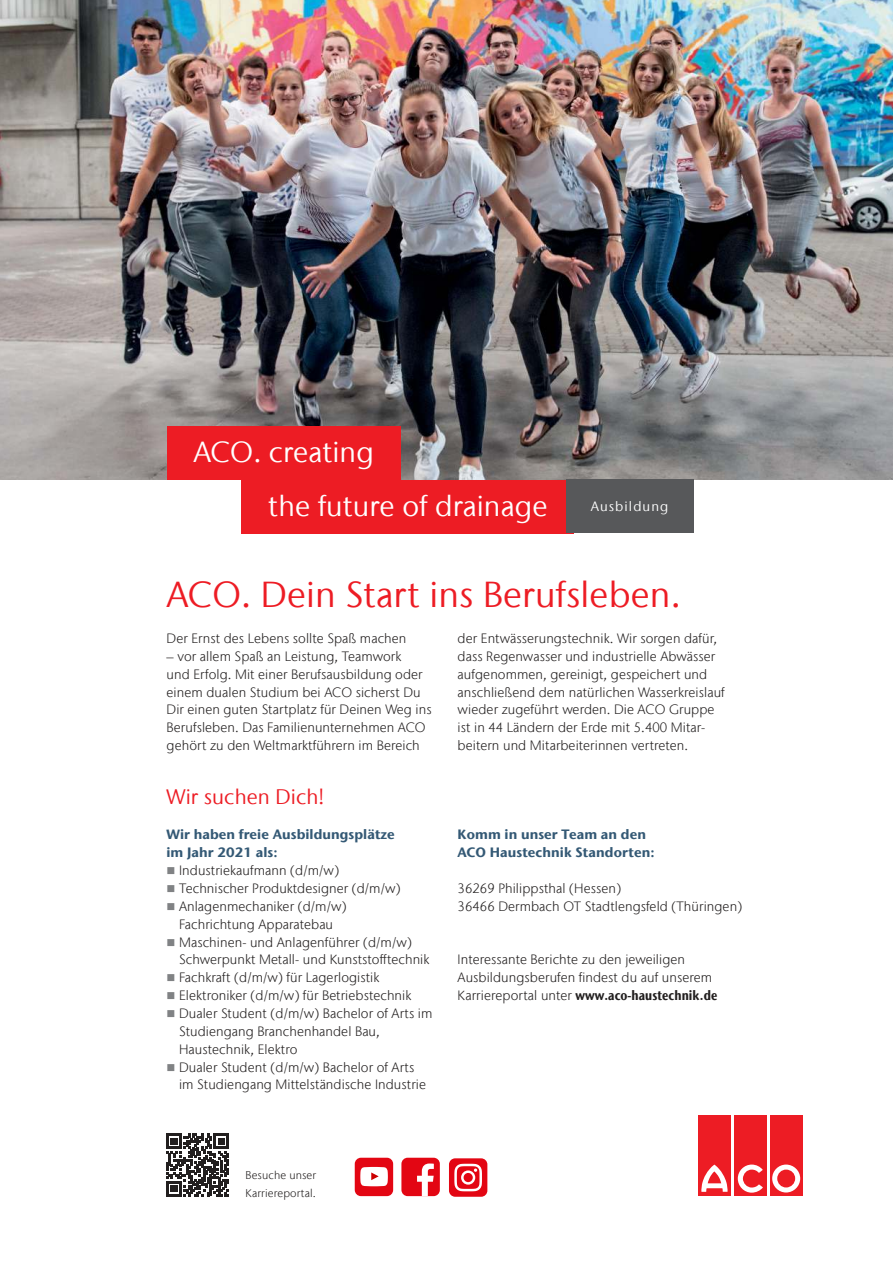
<style>
.page{position:relative;width:893px;height:1263px;background:#fff}
.page>*{position:absolute;margin:0;border:0;box-sizing:border-box;transform-origin:0 0}
.t1{font:36px "Stone Sans IIITC Com";letter-spacing:.005em;color:#ed1c24}
.t2{font:28.95px "Stone Sans IIITC Com";letter-spacing:.005em;color:#fff}
.t3{font:21px "Stone Sans IIITC Com";letter-spacing:.005em;color:#ed1c24}
.t4{font:300 13.5px/17.9px "Stone Sans IIITC Com";letter-spacing:.005em;color:#221f1f}
.t5{font:700 13.5px/17.9px "Stone Sans IIITC Com";letter-spacing:.005em;color:#345975}
.t6{font:13.5px "Stone Sans IIITC Com";letter-spacing:.08em;color:#fff}
.t7{font:300 11.25px/17.9px "Stone Sans IIITC Com";letter-spacing:.01em;color:#221f1f}
.s1{color:#808284}
.s2{font-weight:700;font-stretch:condensed}
</style>
<div class="page">
<img style="left:0;top:0;width:893px;height:480px">
<div style="left:241px;top:480px;width:333px;height:53px;background:#ed1c24"></div>
<div style="left:167px;top:426px;width:233px;height:54px;background:#ed1c24"></div>
<div style="left:566px;top:480px;width:127px;height:53px;background:#57585a"></div>
<div style="left:698px;top:1115px;width:33px;height:81px;background:#ed1c24"></div>
<div style="left:734px;top:1115px;width:33px;height:81px;background:#ed1c24"></div>
<div style="left:770px;top:1115px;width:33px;height:81px;background:#ed1c24"></div>
<svg style="left:701px;top:1165px;width:27px;height:27px"></svg>
<svg style="left:738px;top:1164px;width:25px;height:29px"></svg>
<svg style="left:772px;top:1164px;width:28px;height:28px"></svg>
<div style="left:355px;top:1158px;width:38px;height:38px;background:#e30613;border-radius:6px"></div>
<svg style="left:360px;top:1167px;width:28px;height:19px"></svg>
<div style="left:401px;top:1158px;width:39px;height:38px;background:#e30613;border-radius:6px"></div>
<svg style="left:417px;top:1163px;width:17px;height:33px"></svg>
<div style="left:449px;top:1158px;width:38px;height:39px;background:#e30613;border-radius:6px"></div>
<svg style="left:454px;top:1164px;width:28px;height:27px"></svg>
<svg style="left:167px;top:1134px;width:62px;height:62px"></svg>
<h2 class="t2" style="left:193px;top:441px;width:182px">ACO. creating</h2>
<h2 class="t2" style="left:268px;top:495px;width:281px">the future of drainage</h2>
<p class="t6" style="left:591px;top:501px;width:79px">Ausbildung</p>
<h1 class="t1" style="left:167px;top:581px;width:516px">ACO. Dein Start ins Berufsleben.</h1>
<p class="t4" style="left:167px;top:631px;width:241px">Der Ernst des Lebens sollte Spaß machen</p>
<p class="t4" style="left:167px;top:649px;width:266px">– vor allem Spaß an Leistung, Teamwork<br>und Erfolg. Mit einer Berufsausbildung oder einem dualen Studium bei ACO sicherst Du Dir einen guten Startplatz für Deinen Weg ins Berufsleben. Das Familienunternehmen ACO gehört zu den Weltmarktführern im Bereich</p>
<h3 class="t3" style="left:167px;top:788px;width:159px">Wir suchen Dich!</h3>
<p class="t5" style="left:166px;top:827px;width:230px">Wir haben freie Ausbildungsplätze im Jahr 2021 als:</p>
<p class="t4" style="left:166px;top:863px;width:174px"><span class="s1">■</span> Industriekaufmann (d/m/w)</p>
<p class="t4" style="left:166px;top:881px;width:236px"><span class="s1">■</span> Technischer Produktdesigner (d/m/w)</p>
<p class="t4" style="left:166px;top:899px;width:182px;text-align:center"><span class="s1">■</span> Anlagenmechaniker (d/m/w)<br>Fachrichtung Apparatebau</p>
<p class="t4" style="left:179px;top:934px;width:252px;text-indent:-13px"><span class="s1">■</span> Maschinen- und Anlagenführer (d/m/w)<br>Schwerpunkt Metall- und Kunststofftechnik</p>
<p class="t4" style="left:166px;top:970px;width:215px"><span class="s1">■</span> Fachkraft (d/m/w) für Lagerlogistik</p>
<p class="t4" style="left:166px;top:988px;width:246px"><span class="s1">■</span> Elektroniker (d/m/w) für Betriebstechnik</p>
<p class="t4" style="left:179px;top:1006px;width:255px;text-indent:-13px"><span class="s1">■</span> Dualer Student (d/m/w) Bachelor of Arts im<br>Studiengang Branchenhandel Bau,<br>Haustechnik, Elektro</p>
<p class="t4" style="left:179px;top:1059px;width:248px;text-indent:-13px"><span class="s1">■</span> Dualer Student (d/m/w) Bachelor of Arts im Studiengang Mittelständische Industrie</p>
<p class="t4" style="left:458px;top:631px;width:269px">der Entwässerungstechnik. Wir sorgen dafür, dass Regenwasser und industrielle Abwässer aufgenommen, gereinigt, gespeichert und anschließend dem natürlichen Wasserkreislauf wieder zugeführt werden. Die ACO Gruppe ist in 44 Ländern der Erde mit 5.400 Mitar&shy;beitern und Mitarbeiterinnen vertreten.</p>
<p class="t5" style="left:458px;top:827px;width:198px">Komm in unser Team an den<br>ACO Haustechnik Standorten:</p>
<p class="t4" style="left:458px;top:881px;width:286px">36269 Philippsthal (Hessen)<br>36466 Dermbach OT Stadtlengsfeld (Thüringen)</p>
<p class="t4" style="left:458px;top:952px;width:261px">Interessante Berichte zu den jeweiligen<br>Ausbildungsberufen findest du auf unserem<br>Karriereportal unter <span class="s2">www.aco-haustechnik.de</span></p>
<p class="t7" style="left:246px;top:1167px;width:72px">Besuche unser<br>Karriereportal.</p>
</div>
